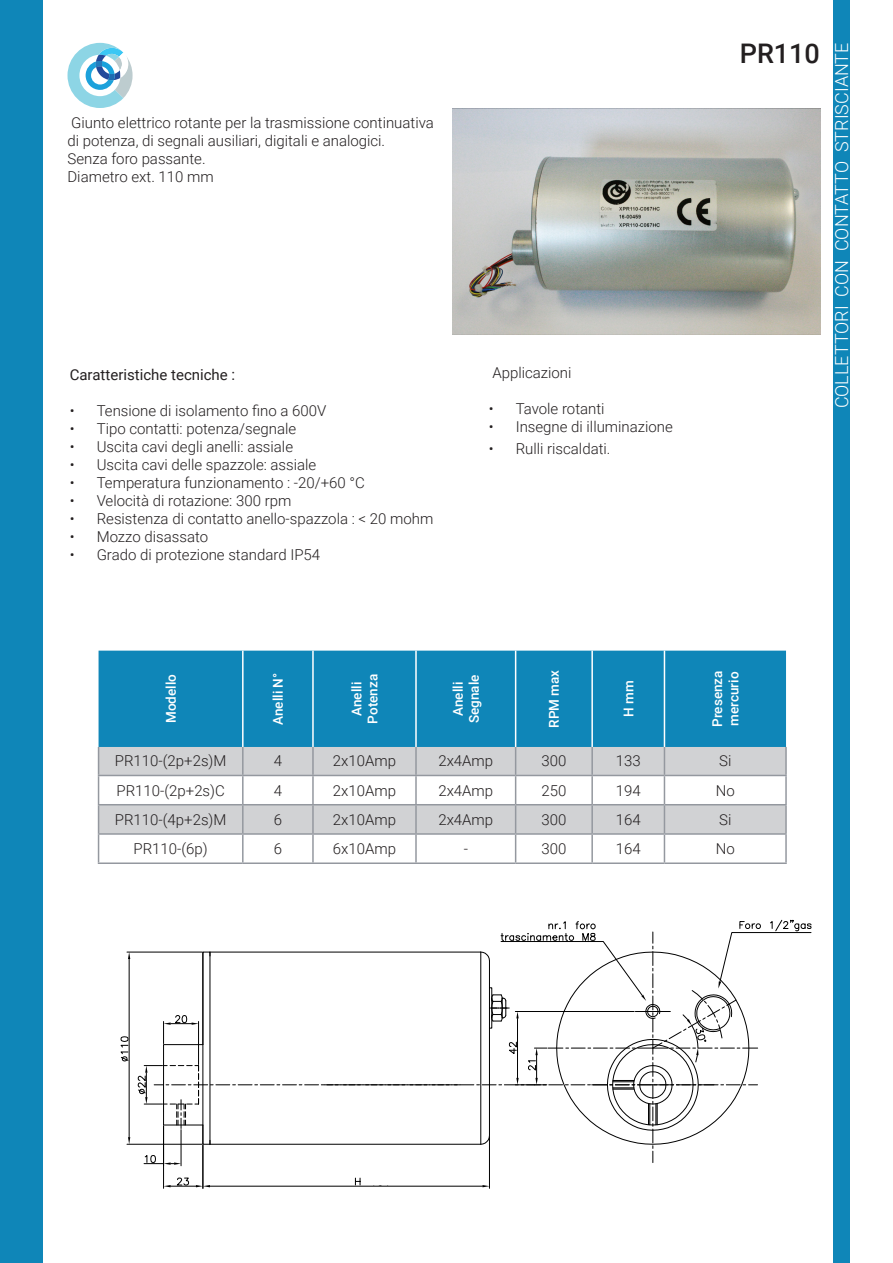
<style>
.page{position:relative;width:893px;height:1263px;background:#fff}
.page>*{position:absolute;margin:0;border:0;box-sizing:border-box;transform-origin:0 0}
.t1{font:500 27px "Roboto";color:#231f20}
.t2{font:300 18px "Roboto";color:#fff}
.t3{font:300 15px/18px "Roboto";color:#231f20}
.t4{font:15px "Roboto";color:#231f20}
.t5{font:500 13.5px/16.2px "Roboto";color:#fff;text-align:center}
</style>
<div class="page">
<div style="left:0;top:0;width:43px;height:1263px;background:#0f86b8"></div>
<svg style="left:68px;top:43px;width:65px;height:65px"></svg>
<div style="left:833px;top:0;width:17px;height:1263px;background:#0f86b8"></div>
<img style="left:453px;top:108px;width:368px;height:226px">
<div style="left:99px;top:651px;width:687px;height:96px;background:#0f86b8"></div>
<svg style="left:99px;top:747px;width:686px;height:86px;fill:#d1d2d4"></svg>
<hr style="left:242px;top:747px;width:2px;height:28px;background:#94989f">
<hr style="left:312px;top:747px;width:2px;height:28px;background:#94989f">
<hr style="left:415px;top:747px;width:2px;height:28px;background:#94989f">
<hr style="left:591px;top:747px;width:2px;height:28px;background:#94989f">
<hr style="left:98px;top:775px;width:145px;height:1px;background:#94989f">
<hr style="left:243px;top:775px;width:70px;height:1px;background:#94989f">
<hr style="left:242px;top:776px;width:2px;height:28px;background:#94989f">
<hr style="left:313px;top:775px;width:103px;height:1px;background:#94989f">
<hr style="left:312px;top:776px;width:2px;height:28px;background:#94989f">
<hr style="left:416px;top:775px;width:100px;height:1px;background:#94989f">
<hr style="left:415px;top:776px;width:2px;height:28px;background:#94989f">
<hr style="left:516px;top:775px;width:76px;height:1px;background:#94989f">
<hr style="left:592px;top:775px;width:72px;height:1px;background:#94989f">
<hr style="left:591px;top:776px;width:2px;height:28px;background:#94989f">
<hr style="left:664px;top:775px;width:123px;height:1px;background:#94989f">
<hr style="left:98px;top:804px;width:145px;height:1px;background:#94989f">
<hr style="left:243px;top:804px;width:70px;height:1px;background:#94989f">
<hr style="left:242px;top:805px;width:2px;height:28px;background:#94989f">
<hr style="left:313px;top:804px;width:103px;height:1px;background:#94989f">
<hr style="left:312px;top:805px;width:2px;height:28px;background:#94989f">
<hr style="left:416px;top:804px;width:100px;height:1px;background:#94989f">
<hr style="left:415px;top:805px;width:2px;height:28px;background:#94989f">
<hr style="left:516px;top:804px;width:76px;height:1px;background:#94989f">
<hr style="left:592px;top:804px;width:72px;height:1px;background:#94989f">
<hr style="left:591px;top:805px;width:2px;height:28px;background:#94989f">
<hr style="left:664px;top:804px;width:123px;height:1px;background:#94989f">
<hr style="left:98px;top:833px;width:145px;height:2px;background:#94989f">
<hr style="left:243px;top:833px;width:70px;height:2px;background:#94989f">
<hr style="left:242px;top:835px;width:2px;height:27px;background:#94989f">
<hr style="left:313px;top:833px;width:103px;height:2px;background:#94989f">
<hr style="left:312px;top:835px;width:2px;height:27px;background:#94989f">
<hr style="left:416px;top:833px;width:100px;height:2px;background:#94989f">
<hr style="left:415px;top:835px;width:2px;height:27px;background:#94989f">
<hr style="left:516px;top:833px;width:76px;height:2px;background:#94989f">
<svg style="left:515px;top:747px;width:1px;height:115px"></svg>
<hr style="left:592px;top:833px;width:72px;height:2px;background:#94989f">
<hr style="left:591px;top:835px;width:2px;height:27px;background:#94989f">
<hr style="left:664px;top:833px;width:123px;height:2px;background:#94989f">
<svg style="left:664px;top:747px;width:1px;height:115px"></svg>
<hr style="left:98px;top:862px;width:145px;height:2px;background:#94989f">
<hr style="left:243px;top:862px;width:70px;height:2px;background:#94989f">
<hr style="left:313px;top:862px;width:103px;height:2px;background:#94989f">
<hr style="left:416px;top:862px;width:100px;height:2px;background:#94989f">
<hr style="left:516px;top:862px;width:76px;height:2px;background:#94989f">
<hr style="left:592px;top:862px;width:72px;height:2px;background:#94989f">
<hr style="left:664px;top:862px;width:123px;height:2px;background:#94989f">
<hr style="left:785px;top:747px;width:2px;height:28px;background:#94989f">
<hr style="left:785px;top:776px;width:2px;height:28px;background:#94989f">
<hr style="left:785px;top:805px;width:2px;height:28px;background:#94989f">
<svg style="left:98px;top:747px;width:1px;height:115px"></svg>
<hr style="left:785px;top:835px;width:2px;height:27px;background:#94989f">
<hr style="left:242px;top:651px;width:2px;height:96px;background:#fff">
<hr style="left:515px;top:651px;width:1px;height:96px;background:#fff">
<hr style="left:591px;top:651px;width:2px;height:96px;background:#fff">
<hr style="left:664px;top:651px;width:1px;height:96px;background:#fff">
<hr style="left:312px;top:651px;width:2px;height:96px;background:#fff">
<hr style="left:415px;top:651px;width:2px;height:96px;background:#fff">
<hr style="left:489px;top:1136px;width:1px;height:52px;background:#000">
<hr style="left:210px;top:1186px;width:272px;height:1px;background:#000">
<svg style="left:482px;top:1185px;width:7px;height:2px"></svg>
<svg style="left:355px;top:1177px;width:6px;height:8px"></svg>
<hr style="left:127px;top:952px;width:75px;height:1px;background:#000">
<hr style="left:127px;top:1144px;width:75px;height:1px;background:#000">
<hr style="left:129px;top:959px;width:1px;height:178px;background:#000">
<svg style="left:128px;top:952px;width:2px;height:7px"></svg>
<svg style="left:128px;top:1137px;width:2px;height:7px"></svg>
<svg style="left:120px;top:1036px;width:9px;height:25px"></svg>
<hr style="left:203px;top:1145px;width:1px;height:43px;background:#000">
<hr style="left:163px;top:1126px;width:1px;height:62px;background:#000">
<svg style="left:164px;top:1177px;width:46px;height:10px"></svg>
<hr style="left:181px;top:1129px;width:1px;height:37px;background:#000">
<svg style="left:138px;top:920px;width:674px;height:245px"></svg>
<hr style="left:203px;top:952px;width:1px;height:192px;background:#000">
<hr style="left:210px;top:952px;width:1px;height:192px;background:#000">
<hr style="left:480px;top:952px;width:1px;height:192px;background:#000">
<p class="t3" style="left:68px;top:113px;width:368px">Giunto elettrico rotante per la trasmissione continuativa di potenza, di segnali ausiliari, digitali e analogici.</p>
<p class="t3" style="left:68px;top:149px;width:140px">Senza foro passante.</p>
<p class="t3" style="left:68px;top:167px;width:148px">Diametro ext. 110 mm</p>
<p class="t4" style="left:70px;top:364px;width:167px">Caratteristiche tecniche :</p>
<p class="t3" style="left:70px;top:401px;width:258px">• Tensione di isolamento fino a 600V</p>
<p class="t3" style="left:70px;top:419px;width:228px">• Tipo contatti: potenza/segnale</p>
<p class="t3" style="left:70px;top:437px;width:225px">• Uscita cavi degli anelli: assiale</p>
<p class="t3" style="left:70px;top:455px;width:248px">• Uscita cavi delle spazzole: assiale</p>
<p class="t3" style="left:70px;top:473px;width:297px">• Temperatura funzionamento : -20/+60 °C</p>
<p class="t3" style="left:70px;top:491px;width:223px">• Velocità di rotazione: 300 rpm</p>
<p class="t3" style="left:70px;top:509px;width:365px">• Resistenza di contatto anello-spazzola : &lt; 20 mohm</p>
<p class="t3" style="left:70px;top:527px;width:140px">• Mozzo disassato</p>
<p class="t3" style="left:70px;top:545px;width:252px">• Grado di protezione standard IP54</p>
<p class="t3" style="left:492px;top:363px;width:81px">Applicazioni</p>
<p class="t3" style="left:489px;top:399px;width:117px">• Tavole rotanti</p>
<p class="t3" style="left:489px;top:417px;width:186px">• Insegne di illuminazione</p>
<p class="t3" style="left:489px;top:439px;width:123px">• Rulli riscaldati.</p>
<p class="t1" style="left:740px;top:34px;width:82px">PR110</p>
<p class="t2" style="left:829px;top:408px;width:367px;rotate:-90deg">COLLETTORI CON CONTATTO STRISCIANTE</p>
<p class="t5" style="left:162px;top:723px;width:50px;rotate:-90deg">Modello</p>
<p class="t5" style="left:270px;top:725px;width:53px;rotate:-90deg">Anelli N°</p>
<p class="t5" style="left:348px;top:724px;width:51px;rotate:-90deg">Anelli<br>Potenza</p>
<p class="t5" style="left:449px;top:723px;width:50px;rotate:-90deg">Anelli<br>Segnale</p>
<p class="t5" style="left:546px;top:728px;width:60px;rotate:-90deg">RPM max</p>
<p class="t5" style="left:620px;top:717px;width:38px;rotate:-90deg">H mm</p>
<p class="t5" style="left:709px;top:727px;width:58px;text-align:left;rotate:-90deg">Presenza mercurio</p>
<p class="t3" style="left:115px;top:752px;width:113px">PR110-(2p+2s)M</p>
<p class="t3" style="left:274px;top:752px;width:10px">4</p>
<p class="t3" style="left:333px;top:752px;width:65px">2x10Amp</p>
<p class="t3" style="left:438px;top:752px;width:56px">2x4Amp</p>
<p class="t3" style="left:541px;top:752px;width:26px">300</p>
<p class="t3" style="left:616px;top:752px;width:26px">133</p>
<p class="t3" style="left:719px;top:752px;width:14px">Si</p>
<p class="t3" style="left:116px;top:781px;width:110px">PR110-(2p+2s)C</p>
<p class="t3" style="left:274px;top:781px;width:10px">4</p>
<p class="t3" style="left:333px;top:781px;width:65px">2x10Amp</p>
<p class="t3" style="left:438px;top:781px;width:56px">2x4Amp</p>
<p class="t3" style="left:541px;top:781px;width:26px">250</p>
<p class="t3" style="left:616px;top:781px;width:26px">194</p>
<p class="t3" style="left:716px;top:781px;width:21px">No</p>
<p class="t3" style="left:115px;top:810px;width:113px">PR110-(4p+2s)M</p>
<p class="t3" style="left:274px;top:810px;width:10px">6</p>
<p class="t3" style="left:333px;top:810px;width:65px">2x10Amp</p>
<p class="t3" style="left:438px;top:810px;width:56px">2x4Amp</p>
<p class="t3" style="left:541px;top:810px;width:26px">300</p>
<p class="t3" style="left:616px;top:810px;width:26px">164</p>
<p class="t3" style="left:719px;top:810px;width:14px">Si</p>
<p class="t3" style="left:134px;top:839px;width:76px">PR110-(6p)</p>
<p class="t3" style="left:274px;top:839px;width:10px">6</p>
<p class="t3" style="left:333px;top:839px;width:65px">6x10Amp</p>
<p class="t3" style="left:464px;top:839px;width:6px">-</p>
<p class="t3" style="left:541px;top:839px;width:26px">300</p>
<p class="t3" style="left:616px;top:839px;width:26px">164</p>
<p class="t3" style="left:716px;top:839px;width:21px">No</p>
</div>
